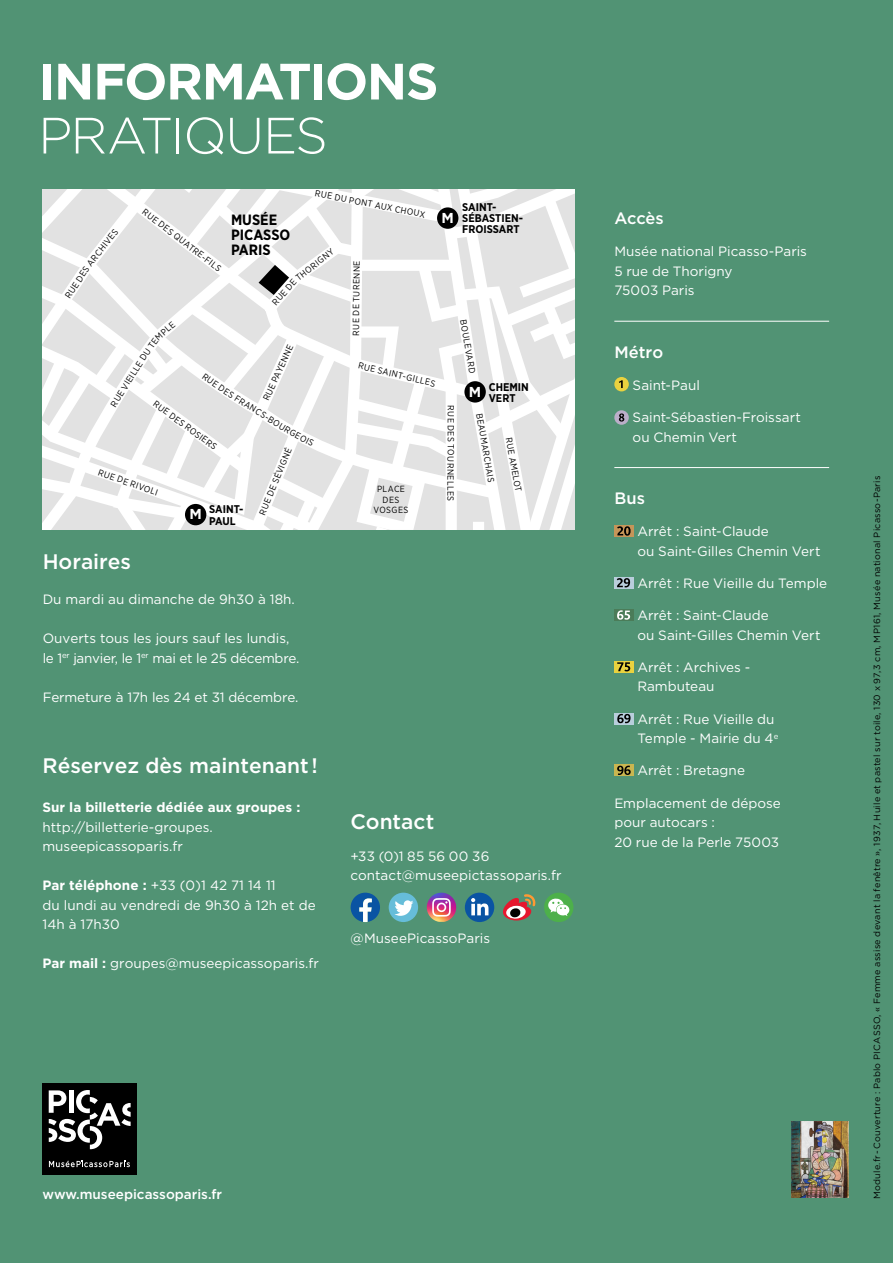
<style>
.page{position:relative;width:893px;height:1263px;background:#519374}
.page>*{position:absolute;margin:0;border:0;box-sizing:border-box;transform-origin:0 0}
.t1{font:700 51px "Gotham";letter-spacing:-.03em;color:#fff}
.t2{font:300 51px "Gotham";letter-spacing:-.035em;color:#fff}
.t3{font:500 21px "Gotham";color:#fff}
.t4{font:500 16.5px "Gotham";color:#fff}
.t5{font:700 14.85px/14.9px "Gotham Narrow";color:#000}
.t6{font:13.5px/19.5px "Gotham";color:#fff}
.t7{font:500 13.5px "Gotham";color:#fff}
.t8{font:700 11.25px/11.2px "Gotham Narrow";color:#000}
.t9{font:9px/10.8px "Gotham Narrow";letter-spacing:.05em;color:#000;text-align:center}
.t10{font:9px "Gotham";letter-spacing:.025em;color:#000}
.s1{font-weight:700}
</style>
<div class="page">
<hr style="left:614px;top:321px;width:215px;height:1px;background:#fff">
<hr style="left:614px;top:467px;width:215px;height:1px;background:#fff">
<div style="left:614px;top:377px;width:15px;height:14px;background:#e9d23f;border-radius:50%"></div>
<svg style="left:619px;top:380px;width:4px;height:8px"></svg>
<svg style="left:614px;top:410px;width:15px;height:15px"></svg>
<svg style="left:619px;top:413px;width:5px;height:9px"></svg>
<div style="left:614px;top:525px;width:20px;height:12px;background:#c59559"></div>
<svg style="left:617px;top:526px;width:14px;height:10px"></svg>
<svg style="left:614px;top:577px;width:20px;height:12px"></svg>
<svg style="left:617px;top:578px;width:13px;height:9px"></svg>
<div style="left:614px;top:609px;width:20px;height:12px;background:#4b7c59"></div>
<svg style="left:617px;top:610px;width:13px;height:10px"></svg>
<svg style="left:614px;top:661px;width:20px;height:12px"></svg>
<svg style="left:617px;top:662px;width:13px;height:9px"></svg>
<div style="left:614px;top:713px;width:20px;height:11px;background:#b9cedc"></div>
<svg style="left:617px;top:714px;width:13px;height:9px"></svg>
<div style="left:614px;top:764px;width:20px;height:12px;background:#cab650"></div>
<svg style="left:617px;top:766px;width:14px;height:9px"></svg>
<img style="left:791px;top:1121px;width:57px;height:76px">
<img style="left:427px;top:893px;width:29px;height:29px">
<svg style="left:432px;top:898px;width:19px;height:19px"></svg>
<div style="left:389px;top:893px;width:29px;height:29px;background:#66bdd9;border-radius:50%"></div>
<svg style="left:395px;top:900px;width:18px;height:16px"></svg>
<div style="left:465px;top:893px;width:29px;height:29px;background:#0a54a3;border-radius:50%"></div>
<svg style="left:471px;top:898px;width:17px;height:17px"></svg>
<div style="left:544px;top:893px;width:29px;height:29px;background:#4db04a;border-radius:50%"></div>
<svg style="left:548px;top:898px;width:21px;height:18px"></svg>
<svg style="left:351px;top:893px;width:29px;height:29px"></svg>
<svg style="left:503px;top:894px;width:33px;height:26px"></svg>
<div style="left:43px;top:1084px;width:94px;height:91px;background:#000"></div>
<svg style="left:49px;top:1090px;width:82px;height:59px"></svg>
<svg style="left:49px;top:1160px;width:81px;height:7px"></svg>
<svg style="left:43px;top:189px;width:532px;height:341px;background:#ebebeb"></svg>
<p class="t1" style="left:38px;top:48px;width:402px">INFORMATIONS</p>
<p class="t2" style="left:38px;top:103px;width:291px">PRATIQUES</p>
<p class="t9" style="left:316px;top:187px;width:114px;rotate:11deg">RUE DU PONT AUX CHOUX</p>
<p class="t9" style="left:147px;top:207px;width:98px;rotate:37deg">RUE DES QUATRE-FILS</p>
<p class="t5" style="left:231px;top:212px;width:61px">MUSÉE<br>PICASSO<br>PARIS</p>
<p class="t9" style="left:84px;top:261px;width:45px;rotate:-51deg">ARCHIVES</p>
<p class="t9" style="left:293px;top:274px;width:47px;rotate:-38deg">THORIGNY</p>
<p class="t9" style="left:350px;top:335px;width:77px;rotate:-89deg">RUE DE TURENNE</p>
<p class="t9" style="left:360px;top:360px;width:81px;rotate:13deg">RUE SAINT-GILLES</p>
<p class="t9" style="left:63px;top:295px;width:38px;rotate:-57deg">RUE DES</p>
<p class="t9" style="left:270px;top:300px;width:33px;rotate:-48deg">RUE DE</p>
<p class="t9" style="left:153px;top:334px;width:24px;rotate:-41deg">MPLE</p>
<p class="t9" style="left:260px;top:397px;width:62px;rotate:-65deg">RUE PAYENNE</p>
<p class="t9" style="left:108px;top:403px;width:43px;rotate:-58deg">RUE VIEIL</p>
<p class="t9" style="left:232px;top:389px;width:26px;rotate:32deg">S FRA</p>
<p class="t9" style="left:157px;top:398px;width:78px;rotate:36deg">RUE DES ROSIERS</p>
<p class="t9" style="left:100px;top:467px;width:64px;rotate:19deg">RUE DE RIVOLI</p>
<p class="t9" style="left:257px;top:512px;width:73px;rotate:-68deg">RUE DE SÉVIGNÉ</p>
<p class="t9" style="left:374px;top:483px;width:36px">PLACE<br>DES<br>VOSGES</p>
<p class="t8" style="left:209px;top:504px;width:36px">SAINT-<br>PAUL</p>
<p class="t3" style="left:43px;top:547px;width:90px">Horaires</p>
<p class="t6" style="left:43px;top:589px;width:254px">Du mardi au dimanche de 9h30 à 18h.</p>
<p class="t6" style="left:43px;top:628px;width:258px">Ouverts tous les jours sauf les lundis, le 1<sup>er</sup> janvier, le 1<sup>er</sup> mai et le 25 décembre.</p>
<p class="t6" style="left:43px;top:687px;width:257px">Fermeture à 17h les 24 et 31 décembre.</p>
<p class="t8" style="left:462px;top:201px;width:62px">SAINT-<br>SÉBASTIEN-<br>FROISSART</p>
<p class="t9" style="left:469px;top:319px;width:55px;rotate:80deg">BOULEVARD</p>
<p class="t8" style="left:489px;top:381px;width:42px">CHEMIN<br>VERT</p>
<p class="t9" style="left:456px;top:405px;width:98px;rotate:90deg">RUE DES TOURNELLES</p>
<p class="t9" style="left:485px;top:412px;width:72px;rotate:80deg">BEAUMARCHAIS</p>
<p class="t9" style="left:514px;top:436px;width:57px;rotate:80deg">RUE AMELOT</p>
<p class="t3" style="left:43px;top:752px;width:277px">Réservez dès maintenant !</p>
<p class="t6" style="left:43px;top:798px;width:259px"><span class="s1">Sur la billetterie dédiée aux groupes : </span>http://billetterie-groupes. museepicassoparis.fr</p>
<p class="t6" style="left:43px;top:875px;width:275px"><span class="s1">Par téléphone :</span> +33 (0)1 42 71 14 11<br>du lundi au vendredi de 9h30 à 12h et de<br>14h à 17h30</p>
<p class="t6" style="left:43px;top:953px;width:278px"><span class="s1">Par mail :</span> groupes@museepicassoparis.fr</p>
<p class="t3" style="left:351px;top:807px;width:85px">Contact</p>
<p class="t6" style="left:351px;top:846px;width:213px">+33 (0)1 85 56 00 36 contact@museepictassoparis.fr</p>
<p class="t6" style="left:351px;top:928px;width:141px">@MuseePicassoParis</p>
<p class="t7" style="left:43px;top:1185px;width:181px">www.museepicassoparis.fr</p>
<p class="t4" style="left:614px;top:207px;width:51px">Accès</p>
<p class="t6" style="left:614px;top:241px;width:194px">Musée national Picasso-Paris<br>5 rue de Thorigny</p>
<p class="t6" style="left:614px;top:280px;width:82px">75003 Paris</p>
<p class="t4" style="left:614px;top:341px;width:50px">Métro</p>
<p class="t6" style="left:633px;top:375px;width:69px">Saint-Paul</p>
<p class="t6" style="left:633px;top:407px;width:170px">Saint-Sébastien-Froissart ou Chemin Vert</p>
<p class="t4" style="left:614px;top:487px;width:32px">Bus</p>
<p class="t6" style="left:637px;top:521px;width:185px">Arrêt : Saint-Claude<br>ou Saint-Gilles Chemin Vert</p>
<p class="t6" style="left:637px;top:573px;width:191px">Arrêt : Rue Vieille du Temple</p>
<p class="t6" style="left:637px;top:605px;width:185px">Arrêt : Saint-Claude<br>ou Saint-Gilles Chemin Vert</p>
<p class="t6" style="left:637px;top:657px;width:114px">Arrêt : Archives -<br>Rambuteau</p>
<p class="t6" style="left:637px;top:709px;width:142px">Arrêt : Rue Vieille du<br>Temple - Mairie du 4<sup>e</sup></p>
<p class="t6" style="left:637px;top:761px;width:109px">Arrêt : Bretagne</p>
<p class="t6" style="left:614px;top:793px;width:168px">Emplacement de dépose pour autocars :<br>20 rue de la Perle 75003</p>
<p class="t10" style="left:871px;top:1199px;width:725px;rotate:-90deg">Module.fr - Couverture : Pablo PICASSO, « Femme assise devant la fenêtre », 1937, Huile et pastel sur toile, 130 x 97,3 cm, MP161, Musée national Picasso-Paris</p>
</div>
